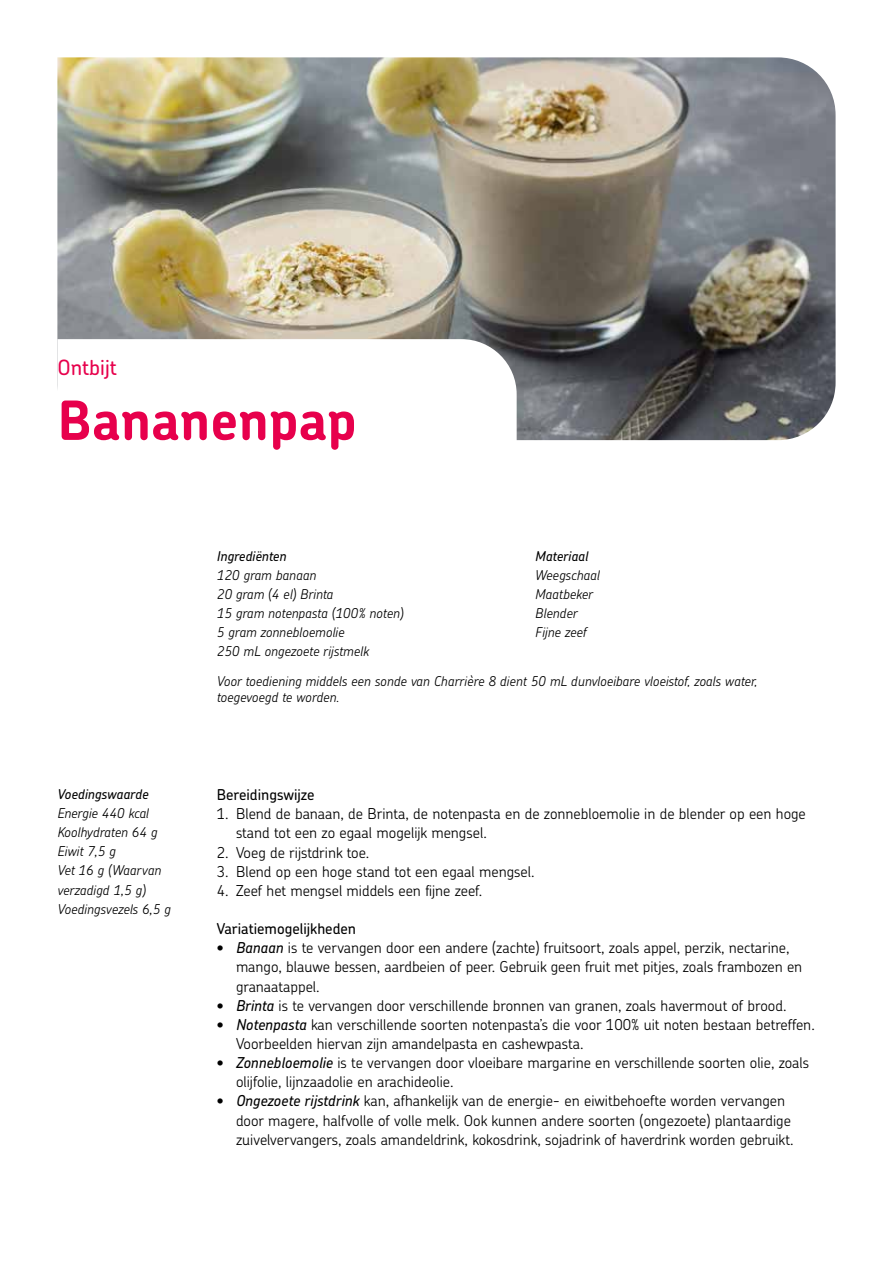
<style>
.page{position:relative;width:893px;height:1263px;background:#fff}
.page>*{position:absolute;margin:0;border:0;box-sizing:border-box;transform-origin:0 0}
.t1{font:700 54px "Chevin Pro";color:#e7004c}
.t2{font:500 21px "Chevin Pro";color:#e7004c}
.t3{font:300 15px/19.2px "Chevin Pro";color:#000}
.t4{font:500 15px "Chevin Pro";color:#000}
.t5{font:italic 300 13.5px/19.2px "Chevin Pro";color:#000}
.t6{font:italic 300 13.5px/16.2px "Chevin";color:#000}
.t7{font:italic 500 13.5px "Chevin Pro";color:#000}
.s1{font-weight:500;font-style:italic}
</style>
<div class="page">
<img style="left:57px;top:57px;width:779px;height:383px">
<svg style="left:57px;top:339px;width:460px;height:101px"></svg>
<h2 class="t2" style="left:57px;top:353px;width:61px">Ontbijt</h2>
<h1 class="t1" style="left:57px;top:385px;width:301px">Bananenpap</h1>
<p class="t7" style="left:57px;top:785px;width:93px">Voedingswaarde</p>
<p class="t5" style="left:57px;top:803px;width:115px">Energie 440 kcal<br>Koolhydraten 64 g<br>Eiwit 7,5 g<br>Vet 16 g (Waarvan verzadigd 1,5 g)<br>Voedingsvezels 6,5 g</p>
<p class="t7" style="left:535px;top:547px;width:54px">Materiaal</p>
<p class="t5" style="left:535px;top:565px;width:66px">Weegschaal<br>Maatbeker<br>Blender<br>Fijne zeef</p>
<p class="t6" style="left:217px;top:673px;width:542px">Voor toediening middels een sonde van Charrière 8 dient 50 mL dunvloeibare vloeistof, zoals water, toegevoegd te worden.</p>
<p class="t7" style="left:217px;top:547px;width:71px">Ingrediënten</p>
<p class="t5" style="left:217px;top:565px;width:188px">120 gram banaan<br>20 gram (4 el) Brinta<br>15 gram notenpasta (100% noten)<br>5 gram zonnebloemolie<br>250 mL ongezoete rijstmelk</p>
<p class="t4" style="left:217px;top:785px;width:99px">Bereidingswijze</p>
<p class="t3" style="left:236px;top:804px;width:571px;text-indent:-19px">1. Blend de banaan, de Brinta, de notenpasta en de zonnebloemolie in de blender op een hoge stand tot een zo egaal mogelijk mengsel.</p>
<p class="t3" style="left:217px;top:842px;width:154px">2. Voeg de rijstdrink toe.</p>
<p class="t3" style="left:217px;top:861px;width:319px">3. Blend op een hoge stand tot een egaal mengsel.</p>
<p class="t3" style="left:217px;top:880px;width:267px">4. Zeef het mengsel middels een fijne zeef.</p>
<p class="t4" style="left:217px;top:919px;width:141px">Variatiemogelijkheden</p>
<p class="t3" style="left:236px;top:938px;width:568px;text-indent:-19px">• <span class="s1">Banaan</span> is te vervangen door een andere (zachte) fruitsoort, zoals appel, perzik, nectarine, mango, blauwe bessen, aardbeien of peer. Gebruik geen fruit met pitjes, zoals frambozen en granaatappel.</p>
<p class="t3" style="left:217px;top:995px;width:571px">• <span class="s1">Brinta</span> is te vervangen door verschillende bronnen van granen, zoals havermout of brood.</p>
<p class="t3" style="left:236px;top:1014px;width:580px;text-indent:-19px">• <span class="s1">Notenpasta</span> kan verschillende soorten notenpasta’s die voor 100% uit noten bestaan betreffen.<br>Voorbeelden hiervan zijn amandelpasta en cashewpasta.</p>
<p class="t3" style="left:236px;top:1052px;width:575px;text-indent:-19px">• <span class="s1">Zonnebloemolie</span> is te vervangen door vloeibare margarine en verschillende soorten olie, zoals olijfolie, lijnzaadolie en arachideolie.</p>
<p class="t3" style="left:236px;top:1091px;width:559px;text-indent:-19px">• <span class="s1">Ongezoete rijstdrink</span> kan, afhankelijk van de energie- en eiwitbehoefte worden vervangen door magere, halfvolle of volle melk. Ook kunnen andere soorten (ongezoete) plantaardige zuivelvervangers, zoals amandeldrink, kokosdrink, sojadrink of haverdrink worden gebruikt.</p>
</div>
